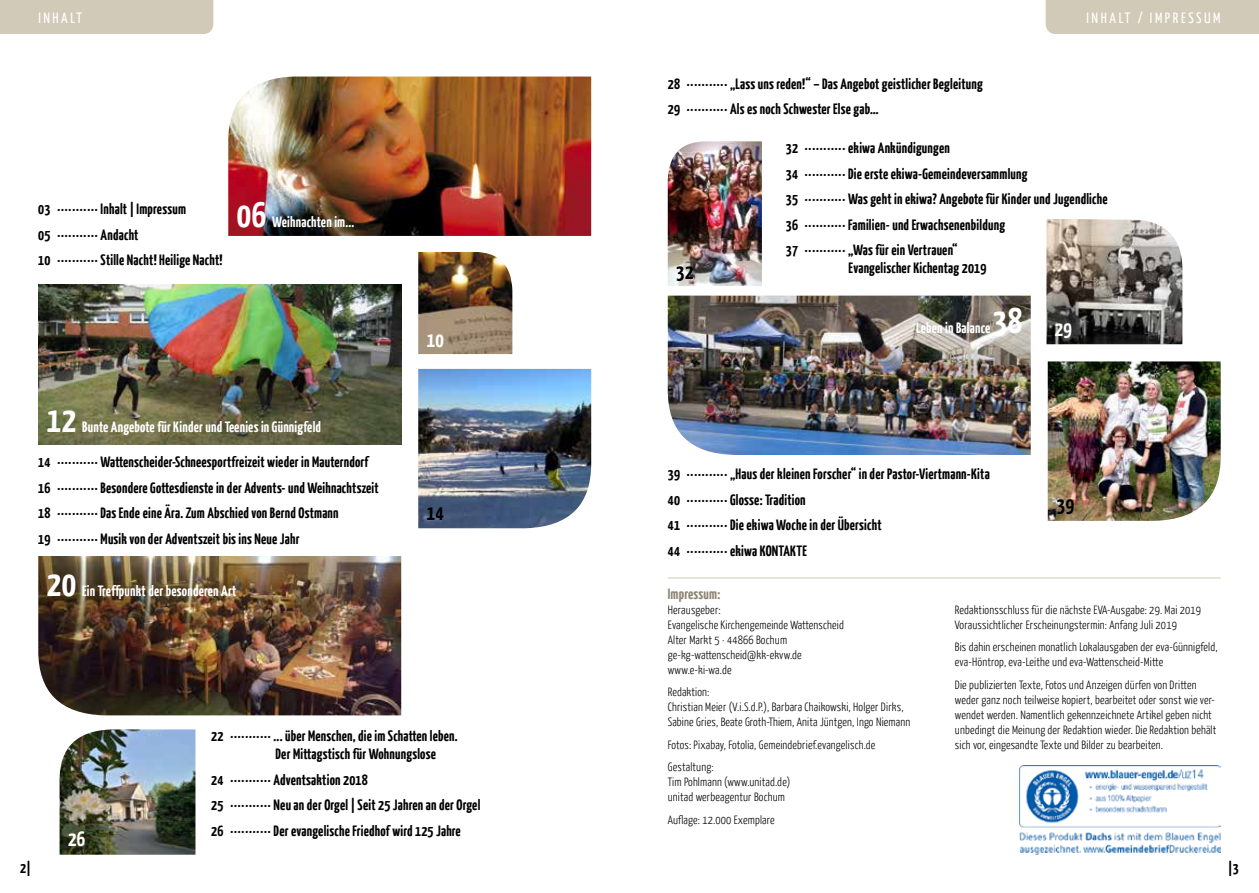
<style>
.page{position:relative;width:1259px;height:893px;background:#fff}
.page>*{position:absolute;margin:0;border:0;box-sizing:border-box;transform-origin:0 0}
.t1{font:700 36px "Yanone Kaffeesatz";letter-spacing:.015em;color:#fff}
.t2{font:700 21px "Yanone Kaffeesatz";color:#fff}
.t3{font:700 21px "Yanone Kaffeesatz";color:#000}
.t4{font:700 15px/25.5px "Yanone Kaffeesatz";letter-spacing:.015em;color:#000}
.t5{font:700 15px "Yanone Kaffeesatz";letter-spacing:.015em;color:#fff}
.t6{font:15px "Yanone Kaffeesatz";letter-spacing:.17em;color:#fff}
.t7{font:700 15px "Yanone Kaffeesatz";letter-spacing:.015em;color:#8c8574}
.t8{font:300 12px/15px "Yanone Kaffeesatz";letter-spacing:.015em;color:#000}
</style>
<div class="page">
<img style="left:38px;top:285px;width:363px;height:159px">
<hr style="left:668px;top:578px;width:552px;height:1px;background:#d2cab8">
<img style="left:228px;top:77px;width:363px;height:159px">
<img style="left:1046px;top:219px;width:136px;height:125px">
<img style="left:418px;top:369px;width:173px;height:159px">
<img style="left:60px;top:729px;width:135px;height:126px">
<img style="left:418px;top:252px;width:94px;height:102px">
<img style="left:1019px;top:765px;width:201px;height:90px">
<img style="left:38px;top:556px;width:363px;height:159px">
<img style="left:668px;top:141px;width:94px;height:145px">
<img style="left:1047px;top:361px;width:173px;height:160px">
<img style="left:668px;top:296px;width:362px;height:159px">
<div style="left:0;top:0;width:213px;height:34px;background:#d2cab8"></div>
<div style="left:1045px;top:0;width:214px;height:34px;background:#d2cab8"></div>
<p class="t6" style="left:38px;top:8px;width:45px">INHALT</p>
<p class="t6" style="left:1086px;top:8px;width:136px">INHALT / IMPRESSUM</p>
<p class="t4" style="left:38px;top:195px;width:186px">03 ··········· Inhalt | Impressum<br>05 ··········· Andacht<br>10 ··········· Stille Nacht! Heilige Nacht!</p>
<h1 class="t1" style="left:237px;top:191px;width:31px">06</h1>
<p class="t5" style="left:272px;top:212px;width:84px">Weihnachten im...</p>
<h1 class="t1" style="left:47px;top:395px;width:31px">12</h1>
<p class="t5" style="left:82px;top:416px;width:240px">Bunte Angebote für Kinder und Teenies in Günnigfeld</p>
<p class="t4" style="left:38px;top:448px;width:342px">14 ··········· Wattenscheider-Schneesportfreizeit wieder in Mauterndorf 16 ··········· Besondere Gottesdienste in der Advents- und Weihnachtszeit 18 ··········· Das Ende eine Ära. Zum Abschied von Bernd Ostmann<br>19 ··········· Musik von der Adventszeit bis ins Neue Jahr</p>
<h1 class="t1" style="left:47px;top:560px;width:31px">20</h1>
<p class="t5" style="left:82px;top:581px;width:155px">Ein Treffpunkt der besonderen Art</p>
<h2 class="t2" style="left:427px;top:325px;width:19px">10</h2>
<h2 class="t3" style="left:427px;top:499px;width:19px">14</h2>
<h2 class="t2" style="left:68px;top:825px;width:19px">26</h2>
<p class="t4" style="left:275px;top:726px;width:184px;line-height:18px;text-indent:-64px">22 ··········· ... über Menschen, die im Schatten leben.<br>Der Mittagstisch für Wohnungslose</p>
<p class="t4" style="left:211px;top:766px;width:271px">24 ··········· Adventsaktion 2018<br>25 ··········· Neu an der Orgel | Seit 25 Jahren an der Orgel<br>26 ··········· Der evangelische Friedhof wird 125 Jahre</p>
<p class="t4" style="left:668px;top:70px;width:316px">28 ··········· „Lass uns reden!“ – Das Angebot geistlicher Begleitung<br>29 ··········· Als es noch Schwester Else gab…</p>
<h2 class="t3" style="left:676px;top:257px;width:19px">32</h2>
<p class="t4" style="left:786px;top:135px;width:323px">32 ··········· ekiwa Ankündigungen<br>34 ··········· Die erste ekiwa-Gemeindeversammlung<br>35 ··········· Was geht in ekiwa? Angebote für Kinder und Jugendliche 36 ··········· Familien- und Erwachsenenbildung<br>37 ··········· „Was für ein Vertrauen“</p>
<p class="t4" style="left:848px;top:255px;width:139px">Evangelischer Kichentag 2019</p>
<h1 class="t1" style="left:993px;top:297px;width:31px">38</h1>
<p class="t5" style="left:916px;top:318px;width:76px">Leben in Balance</p>
<h2 class="t2" style="left:1054px;top:315px;width:19px">29</h2>
<p class="t4" style="left:668px;top:461px;width:323px">39 ··········· „Haus der kleinen Forscher“ in der Pastor-Viertmann-Kita 40 ··········· Glosse: Tradition<br>41 ··········· Die ekiwa Woche in der Übersicht<br>44 ··········· ekiwa KONTAKTE</p>
<h2 class="t3" style="left:1057px;top:491px;width:19px">39</h2>
<p class="t7" style="left:668px;top:584px;width:54px">Impressum:</p>
<p class="t8" style="left:668px;top:602px;width:178px">Herausgeber:<br>Evangelische Kirchengemeinde Wattenscheid<br>Alter Markt 5 · 44866 Bochum ge-kg-wattenscheid@kk-ekvw.de www.e-ki-wa.de</p>
<p class="t8" style="left:668px;top:684px;width:244px">Redaktion:<br>Christian Meier (V.i.S.d.P.), Barbara Chaikowski, Holger Dirks,<br>Sabine Gries, Beate Groth-Thiem, Anita Jüntgen, Ingo Niemann</p>
<p class="t8" style="left:668px;top:733px;width:209px;line-height:22.5px">Fotos: Pixabay, Fotolia, Gemeindebrief.evangelisch.de<br>Gestaltung:</p>
<p class="t8" style="left:668px;top:774px;width:124px">Tim Pohlmann (www.unitad.de) unitad werbeagentur Bochum</p>
<p class="t8" style="left:668px;top:812px;width:108px">Auflage: 12.000 Exemplare</p>
<p class="t8" style="left:955px;top:602px;width:248px">Redaktionsschluss für die nächste EVA-Ausgabe: 29. Mai 2019<br>Voraussichtlicher Erscheinungstermin: Anfang Juli 2019</p>
<p class="t8" style="left:955px;top:639px;width:264px">Bis dahin erscheinen monatlich Lokalausgaben der eva-Günnigfeld, eva-Höntrop, eva-Leithe und eva-Wattenscheid-Mitte</p>
<p class="t8" style="left:955px;top:677px;width:263px">Die publizierten Texte, Fotos und Anzeigen dürfen von Dritten weder ganz noch teilweise kopiert, bearbeitet oder sonst wie ver&shy;wendet werden. Namentlich gekennzeichnete Artikel geben nicht unbedingt die Meinung der Redaktion wieder. Die Redaktion behält sich vor, eingesandte Texte und Bilder zu bearbeiten.</p>
<p class="t4" style="left:20px;top:854px;width:12px">2|</p>
<p class="t4" style="left:1228px;top:854px;width:12px">|3</p>
</div>
